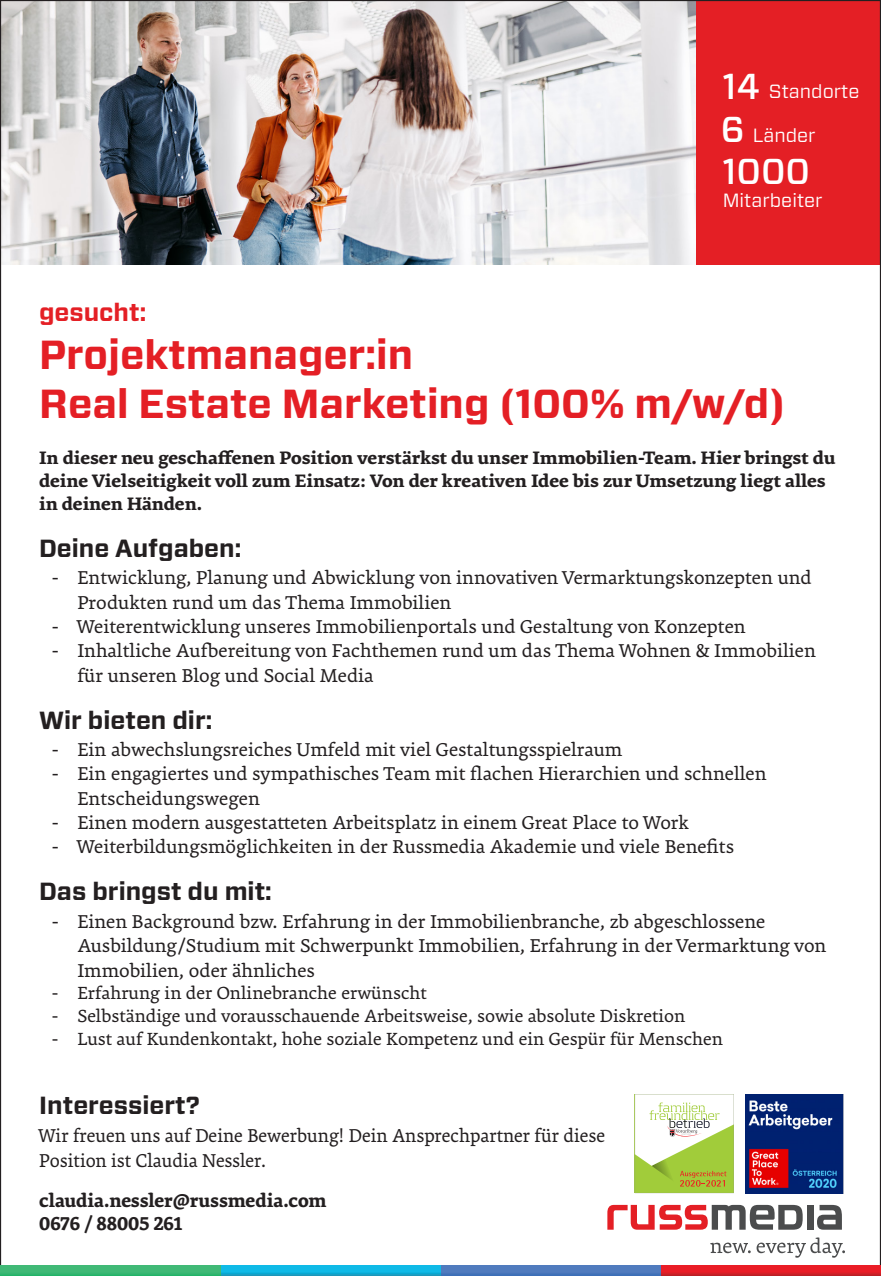
<style>
.page{position:relative;width:881px;height:1276px;background:#fff}
.page>*{position:absolute;margin:0;border:0;box-sizing:border-box;transform-origin:0 0}
.karriere_titel{font:700 40.5px "Forza";color:#e41f25}
.t1{font:500 36px "Forza";color:#fff}
.karriere_zwischentit{font:700 24.75px "Forza";color:#231f20}
.karriere_titel-2{font:700 24.75px "Forza";color:#e41f25}
.t2{font:20.25px/24.3px "Premiera";color:#231f20}
.t3{font:20.25px/24.8px "Premiera";color:#231f20;scale:.95 1}
.Footer-Text{font:700 20.25px "Premiera";color:#231f20;scale:.95 1}
.karriere_titel-3{font:700 19.12px/22.9px "Premiera";color:#231f20}
.t4{font:19.12px "Premiera";color:#231f20}
.karriere_titel-4{font:19.12px "Forza";color:#fff}
.s1{font-weight:500;font-size:36px}
</style>
<div class="page">
<svg style="left:710px;top:1242px;width:40px;height:11px"></svg>
<svg style="left:756px;top:1237px;width:88px;height:20px"></svg>
<div style="left:806px;top:1205px;width:7px;height:24px;background:#4b4c4d"></div>
<svg style="left:817px;top:1205px;width:24px;height:24px"></svg>
<svg style="left:607px;top:1205px;width:195px;height:24px"></svg>
<img style="left:745px;top:1094px;width:99px;height:99px">
<svg style="left:634px;top:1094px;width:99px;height:99px"></svg>
<div style="left:695px;top:0;width:185px;height:265px;background:#e41f25"></div>
<img style="left:3px;top:3px;width:692px;height:262px">
<div style="left:660px;top:1265px;width:220px;height:11px;background:#ea1d26"></div>
<div style="left:440px;top:1265px;width:220px;height:11px;background:#507bbe"></div>
<div style="left:220px;top:1265px;width:220px;height:11px;background:#0fbae7"></div>
<div style="left:0;top:1265px;width:220px;height:11px;background:#40b976"></div>
<svg style="left:660px;top:1270px;width:220px;height:6px"></svg>
<div style="left:440px;top:1270px;width:220px;height:6px;background:#4a76bb"></div>
<svg style="left:220px;top:1270px;width:220px;height:6px"></svg>
<div style="left:0;top:1270px;width:220px;height:6px;background:#39b773"></div>
<p class="karriere_titel-4" style="left:722px;top:79px;width:138px"><span class="s1">14</span> Standorte</p>
<p class="karriere_titel-4" style="left:720px;top:122px;width:96px"><span class="s1">6</span> Länder</p>
<h2 class="t1" style="left:722px;top:152px;width:89px">1000</h2>
<p class="karriere_titel-4" style="left:722px;top:188px;width:101px">Mitarbeiter</p>
<p class="karriere_titel-2" style="left:39px;top:295px;width:109px">gesucht:</p>
<p class="karriere_titel" style="left:39px;top:328px;width:375px">Projektmanager:in</p>
<p class="karriere_titel" style="left:39px;top:377px;width:747px">Real Estate Marketing (100% m/w/d)</p>
<p class="karriere_titel-3" style="left:39px;top:446px;width:797px">In dieser neu geschaffenen Position verstärkst du unser Immobilien-Team. Hier bringst du deine Vielseitigkeit voll zum Einsatz: Von der kreativen Idee bis zur Umsetzung liegt alles in deinen Händen.</p>
<p class="karriere_zwischentit" style="left:39px;top:531px;width:203px">Deine Aufgaben:</p>
<p class="t2" style="left:77px;top:566px;width:735px;text-indent:-25px">- Entwicklung, Planung und Abwicklung von innovativen Vermarktungskonzepten und<br>Produkten rund um das Thema Immobilien</p>
<p class="t2" style="left:52px;top:614px;width:695px">- Weiterentwicklung unseres Immobilienportals und Gestaltung von Konzepten</p>
<p class="t2" style="left:77px;top:638px;width:739px;text-indent:-25px">- Inhaltliche Aufbereitung von Fachthemen rund um das Thema Wohnen &amp; Immobilien für unseren Blog und Social Media</p>
<p class="karriere_zwischentit" style="left:39px;top:703px;width:175px">Wir bieten dir:</p>
<p class="t2" style="left:52px;top:737px;width:571px">- Ein abwechslungsreiches Umfeld mit viel Gestaltungsspielraum</p>
<p class="t2" style="left:77px;top:762px;width:690px;text-indent:-25px">- Ein engagiertes und sympathisches Team mit flachen Hierarchien und schnellen<br>Entscheidungswegen</p>
<p class="t2" style="left:52px;top:810px;width:638px">- Einen modern ausgestatteten Arbeitsplatz in einem Great Place to Work</p>
<p class="t2" style="left:52px;top:834px;width:683px">- Weiterbildungsmöglichkeiten in der Russmedia Akademie und viele Benefits</p>
<p class="karriere_zwischentit" style="left:39px;top:875px;width:234px">Das bringst du mit:</p>
<p class="t2" style="left:77px;top:909px;width:750px;text-indent:-25px">- Einen Background bzw. Erfahrung in der Immobilienbranche, zb abgeschlossene<br>Ausbildung/Studium mit Schwerpunkt Immobilien, Erfahrung in der Vermarktung von<br>Immobilien, oder ähnliches</p>
<p class="t4" style="left:52px;top:982px;width:376px">- Erfahrung in der Onlinebranche erwünscht</p>
<p class="t4" style="left:52px;top:1005px;width:634px">- Selbständige und vorausschauende Arbeitsweise, sowie absolute Diskretion</p>
<p class="t4" style="left:52px;top:1028px;width:672px">- Lust auf Kundenkontakt, hohe soziale Kompetenz und ein Gespür für Menschen</p>
<p class="karriere_zwischentit" style="left:39px;top:1088px;width:162px">Interessiert?</p>
<p class="t3" style="left:39px;top:1123px;width:597px">Wir freuen uns auf Deine Bewerbung! Dein Ansprechpartner für diese<br>Position ist Claudia Nessler.</p>
<p class="Footer-Text" style="left:39px;top:1187px;width:304px">claudia.nessler@russmedia.com</p>
<p class="Footer-Text" style="left:39px;top:1210px;width:152px">0676 / 88005 261</p>
</div>
